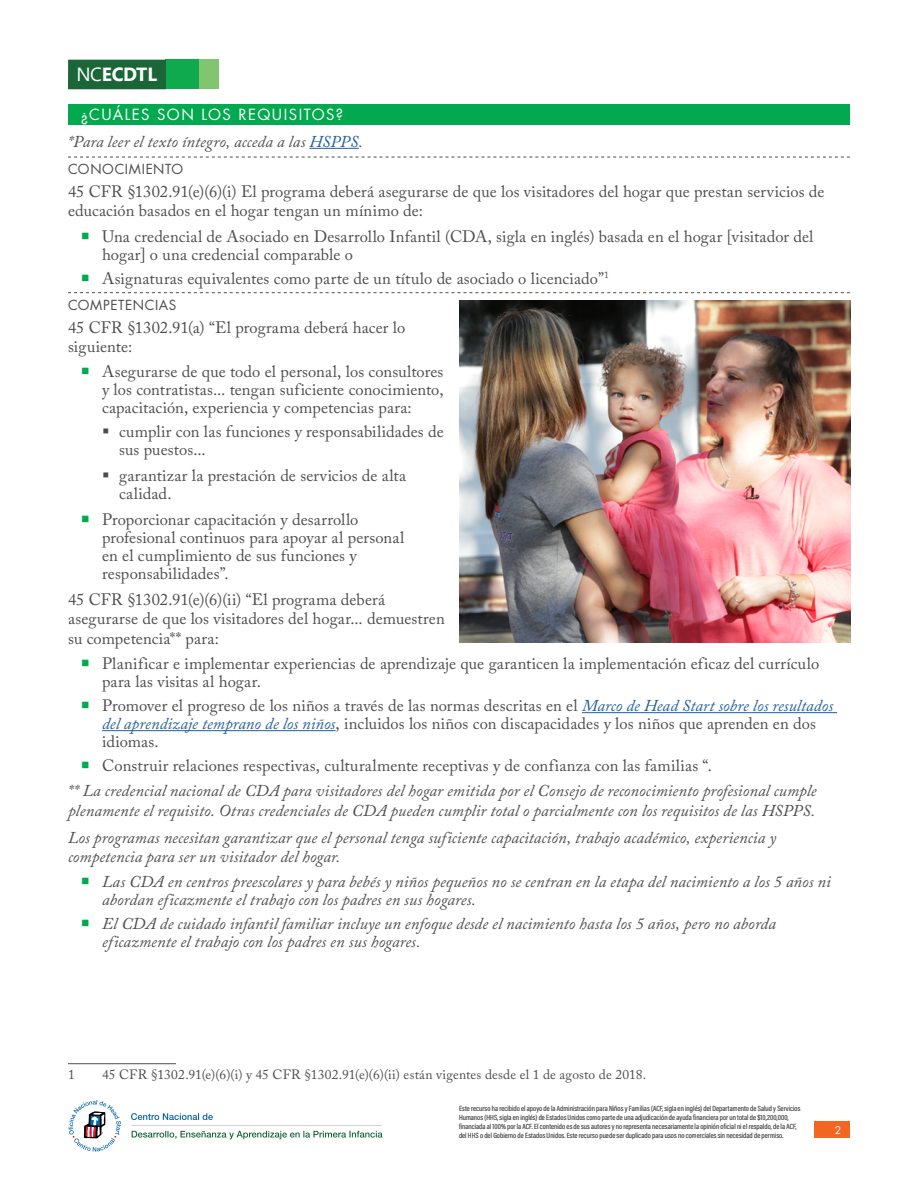
<style>
.page{position:relative;width:918px;height:1188px;background:#fff}
.page>*{position:absolute;margin:0;border:0;box-sizing:border-box;transform-origin:0 0}
.t1{font:700 19.05px "Segoe UI";letter-spacing:-.01em;color:#fff}
.t2{font:16.5px/18px "Adobe Caslon Pro";letter-spacing:.005em;color:#4d4d4f}
.t3{font:italic 16.5px/19.5px "Adobe Caslon Pro";letter-spacing:.005em;color:#4d4d4f}
.t4{font:15px "Futura Std";letter-spacing:.095em;color:#fff}
.t5{font:13.5px "Adobe Caslon Pro";letter-spacing:.015em;color:#4d4d4f}
.t6{font:13.5px "Futura Std";letter-spacing:.045em;color:#4d4d4f}
.t7{font:10.5px "Futura Std";color:#fff}
.t8{font:300 7.5px/9px "Acumin Pro Cond";letter-spacing:.01em;color:#4d4d4f}
.s1{font-weight:400}
.s2{color:#215e9e}
.s3{font-style:italic;color:#215e9e}
</style>
<div class="page">
<div style="left:814px;top:1122px;width:36px;height:16px;background:#f26522"></div>
<div style="left:199px;top:60px;width:20px;height:29px;background:#81c56e"></div>
<div style="left:166px;top:60px;width:33px;height:29px;background:#0fa94e"></div>
<div style="left:68px;top:60px;width:98px;height:29px;background:#1a6636"></div>
<svg style="left:131px;top:1113px;width:82px;height:7px"></svg>
<hr style="left:131px;top:1125px;width:251px;height:1px;background:#d1d2d4">
<svg style="left:132px;top:1131px;width:251px;height:8px"></svg>
<svg style="left:68px;top:1100px;width:53px;height:52px"></svg>
<hr style="left:309px;top:148px;width:50px;height:1px;background:#215e9e">
<svg style="left:68px;top:157px;width:782px;height:1px"></svg>
<svg style="left:68px;top:292px;width:782px;height:1px"></svg>
<hr style="left:582px;top:712px;width:255px;height:1px;background:#215e9e">
<hr style="left:102px;top:730px;width:234px;height:1px;background:#215e9e">
<hr style="left:68px;top:1063px;width:108px;height:1px;background:#4d4d4f">
<div style="left:68px;top:104px;width:782px;height:20px;background:#02a94f"></div>
<img style="left:459px;top:300px;width:391px;height:342px">
<p class="t1" style="left:76px;top:56px;width:82px"><span class="s1">NC</span>ECDTL</p>
<h2 class="t4" style="left:81px;top:105px;width:264px">¿CUÁLES SON LOS REQUISITOS?</h2>
<p class="t3" style="left:68px;top:131px;width:297px">*Para leer el texto íntegro, acceda a las <span class="s2">HSPPS</span>.</p>
<h3 class="t6" style="left:68px;top:161px;width:117px">CONOCIMIENTO</h3>
<p class="t2" style="left:68px;top:181px;width:758px;line-height:19.5px">45 CFR §1302.91(e)(6)(i) El programa deberá asegurarse de que los visitadores del hogar que prestan servicios de educación basados en el hogar tengan un mínimo de:</p>
<p class="t2" style="left:102px;top:227px;width:713px">Una credencial de Asociado en Desarrollo Infantil (CDA, sigla en inglés) basada en el hogar [visitador del hogar] o una credencial comparable o</p>
<p class="t2" style="left:102px;top:269px;width:508px">Asignaturas equivalentes como parte de un título de asociado o licenciado”<sup>1</sup></p>
<h3 class="t6" style="left:68px;top:296px;width:110px">COMPETENCIAS</h3>
<p class="t2" style="left:68px;top:317px;width:339px;line-height:19.5px">45 CFR §1302.91(a) “El programa deberá hacer lo siguiente:</p>
<p class="t2" style="left:102px;top:363px;width:343px;text-align:justify">Asegurarse de que todo el personal, los consultores y los contratistas... tengan suficiente conocimiento, capacitación, experiencia y competencias para:</p>
<p class="t2" style="left:119px;top:423px;width:326px">cumplir con las funciones y responsabilidades de sus puestos...</p>
<p class="t2" style="left:119px;top:467px;width:289px">garantizar la prestación de servicios de alta calidad.</p>
<p class="t2" style="left:102px;top:511px;width:304px">Proporcionar capacitación y desarrollo profesional continuos para apoyar al personal en el cumplimiento de sus funciones y responsabilidades”.</p>
<p class="t2" style="left:68px;top:589px;width:378px;line-height:19.5px">45 CFR §1302.91(e)(6)(ii) “El programa deberá asegurarse de que los visitadores del hogar... demuestren su competencia** para:</p>
<p class="t2" style="left:102px;top:654px;width:719px">Planificar e implementar experiencias de aprendizaje que garanticen la implementación eficaz del currículo para las visitas al hogar.</p>
<p class="t2" style="left:102px;top:696px;width:733px">Promover el progreso de los niños a través de las normas descritas en el <span class="s3">Marco de Head Start sobre los resultados del aprendizaje temprano de los niños</span>, incluidos los niños con discapacidades y los niños que aprenden en dos idiomas.</p>
<p class="t2" style="left:102px;top:756px;width:611px">Construir relaciones respectivas, culturalmente receptivas y de confianza con las familias “.</p>
<p class="t3" style="left:68px;top:781px;width:750px">** La credencial nacional de CDA para visitadores del hogar emitida por el Consejo de reconocimiento profesional cumple plenamente el requisito. Otras credenciales de CDA pueden cumplir total o parcialmente con los requisitos de las HSPPS.</p>
<p class="t3" style="left:68px;top:827px;width:710px">Los programas necesitan garantizar que el personal tenga suficiente capacitación, trabajo académico, experiencia y competencia para ser un visitador del hogar.</p>
<p class="t3" style="left:102px;top:873px;width:730px;line-height:18px">Las CDA en centros preescolares y para bebés y niños pequeños no se centran en la etapa del nacimiento a los 5 años ni abordan eficazmente el trabajo con los padres en sus hogares.</p>
<p class="t3" style="left:102px;top:915px;width:675px;line-height:18px">El CDA de cuidado infantil familiar incluye un enfoque desde el nacimiento hasta los 5 años, pero no aborda eficazmente el trabajo con los padres en sus hogares.</p>
<p class="t5" style="left:68px;top:1066px;width:8px">1</p>
<p class="t5" style="left:102px;top:1066px;width:546px">45 CFR §1302.91(e)(6)(i) y 45 CFR §1302.91(e)(6)(ii) están vigentes desde el 1 de agosto de 2018.</p>
<p class="t8" style="left:459px;top:1104px;width:343px">Este recurso ha recibido el apoyo de la Administración para Niños y Familias (ACF, sigla en inglés) del Departamento de Salud y Servicios Humanos (HHS, sigla en inglés) de Estados Unidos como parte de una adjudicación de ayuda financiera por un total de $10,200,000, financiada al 100% por la ACF. El contenido es de sus autores y no representa necesariamente la opinión oficial ni el respaldo, de la ACF, del HHS o del Gobierno de Estados Unidos. Este recurso puede ser duplicado para usos no comerciales sin necesidad de permiso.</p>
<p class="t7" style="left:835px;top:1124px;width:8px">2</p>
</div>
